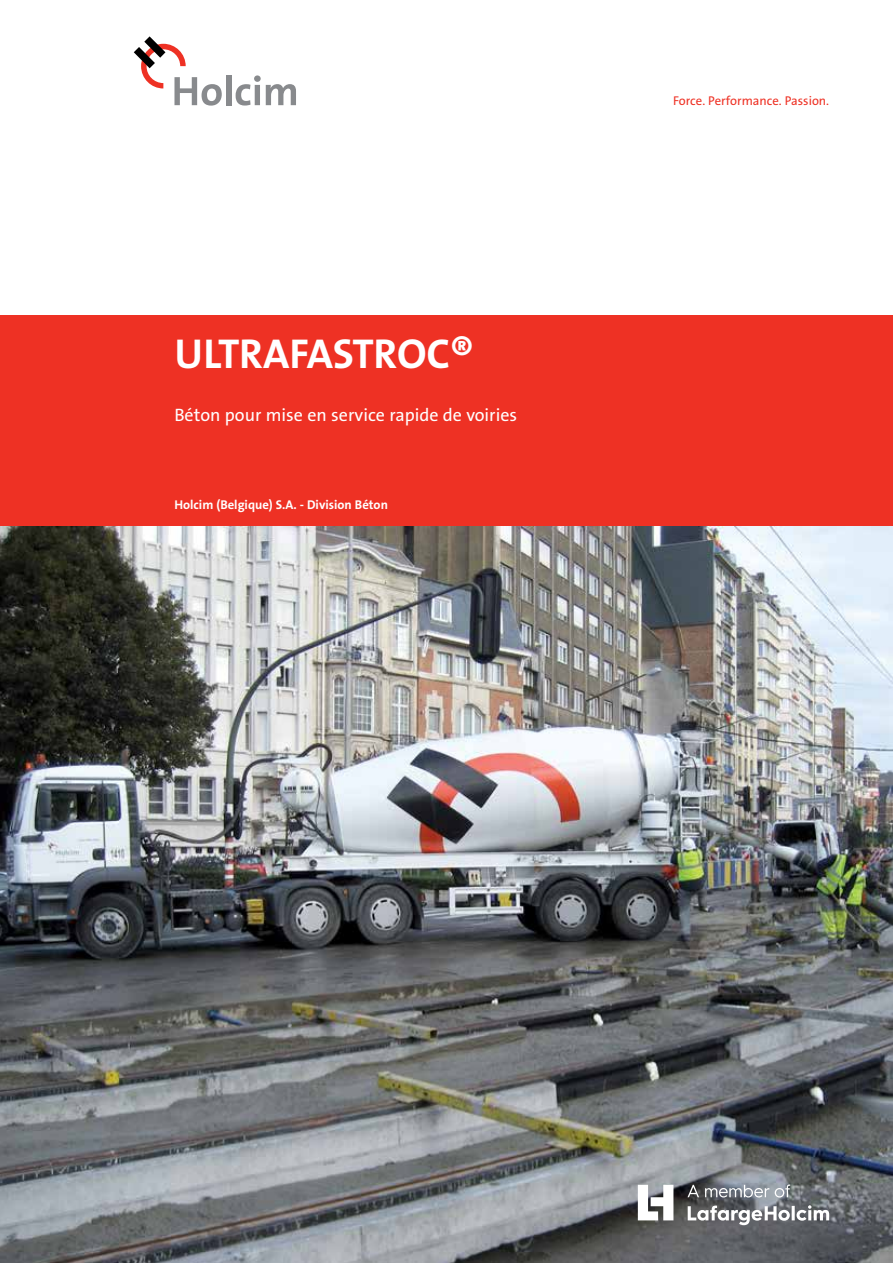
<style>
.page{position:relative;width:893px;height:1263px;background:#fff}
.page>*{position:absolute;margin:0;border:0;box-sizing:border-box;transform-origin:0 0}
.t1{font:700 42px "The Sans B7";letter-spacing:-.01em;color:#fff}
.t2{font:18px "The Sans B5 Plain";color:#fff}
.t3{font:700 12.75px "The Sans B7";color:#fff}
.t4{font:12.75px "The Sans B5 Plain";color:#ee3124}
</style>
<div class="page">
<img style="left:0;top:526px;width:893px;height:737px">
<div style="left:226px;top:75px;width:5px;height:30px;background:#888a8d"></div>
<svg style="left:236px;top:75px;width:60px;height:31px"></svg>
<svg style="left:134px;top:36px;width:88px;height:70px"></svg>
<div style="left:0;top:316px;width:893px;height:210px;background:#ee3124"></div>
<svg style="left:638px;top:1185px;width:35px;height:35px"></svg>
<svg style="left:688px;top:1205px;width:141px;height:20px"></svg>
<svg style="left:687px;top:1184px;width:103px;height:13px"></svg>
<h1 class="t1" style="left:174px;top:332px;width:301px">ULTRAFASTROC®</h1>
<p class="t2" style="left:174px;top:405px;width:344px">Béton pour mise en service rapide de voiries</p>
<p class="t3" style="left:174px;top:497px;width:215px">Holcim (Belgique) S.A. - Division Béton</p>
<p class="t4" style="left:673px;top:94px;width:157px">Force. Performance. Passion.</p>
</div>
